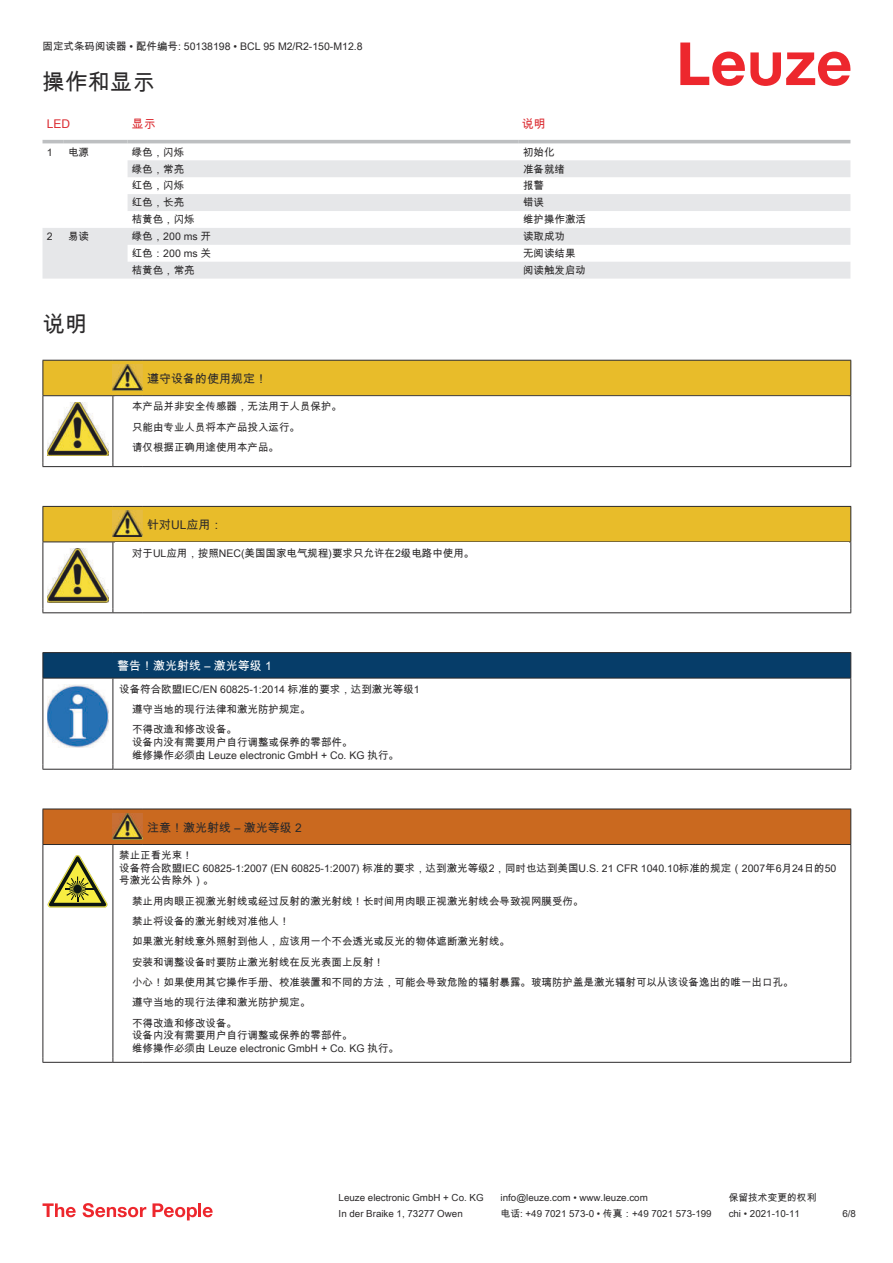
<style>
.page{position:relative;width:893px;height:1263px;background:#fff}
.page>*{position:absolute;margin:0;border:0;box-sizing:border-box;transform-origin:0 0}
.t1{font:22.5px "Arial Unicode MS";color:#2b292a}
.t2{font:12px "Arial Unicode MS";color:#2b292a}
.t3{font:12px "Arial Unicode MS";color:#fff}
.t4{font:12px "Arial Unicode MS";color:#db2a30}
.t5{font:10.5px/20.2px "Arial Unicode MS";color:#2b292a}
.t6{font:9.75px "Arial Unicode MS";color:#2b292a}
</style>
<div class="page">
<svg style="left:680px;top:43px;width:170px;height:43px"></svg>
<svg style="left:43px;top:143px;width:807px;height:1px"></svg>
<svg style="left:43px;top:160px;width:807px;height:119px;fill:#e6e7e9"></svg>
<hr style="left:43px;top:140px;width:21px;height:3px;background:#bdbfc1">
<hr style="left:64px;top:140px;width:64px;height:3px;background:#bdbfc1">
<hr style="left:128px;top:140px;width:391px;height:3px;background:#bdbfc1">
<hr style="left:519px;top:140px;width:331px;height:3px;background:#bdbfc1">
<svg style="left:43px;top:1203px;width:33px;height:14px"></svg>
<svg style="left:83px;top:1203px;width:63px;height:14px"></svg>
<svg style="left:153px;top:1203px;width:44px;height:17px"></svg>
<hr style="left:198px;top:1203px;width:3px;height:14px;background:#ed272d">
<svg style="left:203px;top:1207px;width:10px;height:10px"></svg>
<hr style="left:43px;top:466px;width:70px;height:1px;background:#2b292a">
<hr style="left:113px;top:466px;width:30px;height:1px;background:#2b292a">
<hr style="left:143px;top:466px;width:708px;height:1px;background:#2b292a">
<svg style="left:43px;top:360px;width:808px;height:106px"></svg>
<div style="left:44px;top:507px;width:806px;height:34px;background:#e8bc2a"></div>
<hr style="left:43px;top:506px;width:70px;height:1px;background:#2b292a">
<hr style="left:43px;top:507px;width:1px;height:34px;background:#2b292a">
<hr style="left:43px;top:541px;width:70px;height:1px;background:#2b292a">
<hr style="left:113px;top:506px;width:30px;height:1px;background:#2b292a">
<hr style="left:113px;top:541px;width:30px;height:1px;background:#2b292a">
<hr style="left:143px;top:506px;width:708px;height:1px;background:#2b292a">
<hr style="left:850px;top:507px;width:1px;height:34px;background:#2b292a">
<hr style="left:143px;top:541px;width:708px;height:1px;background:#2b292a">
<hr style="left:43px;top:542px;width:1px;height:66px;background:#2b292a">
<hr style="left:113px;top:542px;width:1px;height:66px;background:#2b292a">
<hr style="left:850px;top:542px;width:1px;height:66px;background:#2b292a">
<hr style="left:43px;top:612px;width:70px;height:1px;background:#2b292a">
<hr style="left:113px;top:612px;width:30px;height:1px;background:#2b292a">
<hr style="left:143px;top:612px;width:708px;height:1px;background:#2b292a">
<img style="left:113px;top:511px;width:30px;height:26px">
<img style="left:47px;top:548px;width:61px;height:54px">
<svg style="left:44px;top:679px;width:806px;height:90px"></svg>
<hr style="left:43px;top:652px;width:70px;height:1px;background:#2b292a">
<hr style="left:43px;top:678px;width:70px;height:1px;background:#2b292a">
<hr style="left:113px;top:652px;width:738px;height:1px;background:#2b292a">
<div style="left:43px;top:653px;width:808px;height:25px;background:#063d69"></div>
<hr style="left:113px;top:678px;width:738px;height:1px;background:#2b292a">
<hr style="left:43px;top:678px;width:1px;height:87px;background:#2b292a">
<hr style="left:113px;top:678px;width:1px;height:87px;background:#2b292a">
<hr style="left:850px;top:678px;width:1px;height:87px;background:#2b292a">
<hr style="left:43px;top:769px;width:70px;height:1px;background:#2b292a">
<hr style="left:113px;top:769px;width:738px;height:1px;background:#2b292a">
<img style="left:47px;top:684px;width:61px;height:63px">
<svg style="left:115px;top:679px;width:734px;height:86px"></svg>
<div style="left:44px;top:810px;width:806px;height:34px;background:#ca691f"></div>
<svg style="left:44px;top:845px;width:806px;height:217px"></svg>
<hr style="left:43px;top:809px;width:70px;height:1px;background:#2b292a">
<hr style="left:43px;top:809px;width:1px;height:35px;background:#2b292a">
<hr style="left:43px;top:844px;width:70px;height:1px;background:#2b292a">
<hr style="left:113px;top:809px;width:30px;height:1px;background:#2b292a">
<hr style="left:113px;top:844px;width:30px;height:1px;background:#2b292a">
<hr style="left:143px;top:809px;width:708px;height:1px;background:#2b292a">
<hr style="left:850px;top:809px;width:1px;height:35px;background:#2b292a">
<hr style="left:143px;top:844px;width:708px;height:1px;background:#2b292a">
<hr style="left:43px;top:845px;width:1px;height:213px;background:#2b292a">
<hr style="left:113px;top:845px;width:1px;height:213px;background:#2b292a">
<hr style="left:850px;top:845px;width:1px;height:213px;background:#2b292a">
<hr style="left:43px;top:1062px;width:70px;height:1px;background:#2b292a">
<hr style="left:113px;top:1062px;width:30px;height:1px;background:#2b292a">
<hr style="left:143px;top:1062px;width:708px;height:1px;background:#2b292a">
<img style="left:113px;top:813px;width:30px;height:26px">
<svg style="left:47px;top:855px;width:60px;height:52px"></svg>
<svg style="left:115px;top:845px;width:734px;height:213px"></svg>
<p class="t5" style="left:43px;top:36px;width:322px">固定式条码阅读器 • 配件编号: 50138198 • BCL 95 M2/R2-150-M12.8</p>
<h1 class="t1" style="left:43px;top:66px;width:114px">操作和显示</h1>
<p class="t4" style="left:47px;top:119px;width:25px">LED</p>
<p class="t4" style="left:132px;top:115px;width:25px">显示</p>
<p class="t4" style="left:522px;top:115px;width:25px">说明</p>
<p class="t5" style="left:47px;top:142px;width:7px">1</p>
<p class="t5" style="left:68px;top:142px;width:22px">电源</p>
<p class="t5" style="left:132px;top:142px;width:54px">绿色，闪烁</p>
<p class="t5" style="left:523px;top:142px;width:33px">初始化</p>
<p class="t5" style="left:132px;top:158px;width:54px">绿色，常亮</p>
<p class="t5" style="left:523px;top:158px;width:43px">准备就绪</p>
<p class="t5" style="left:132px;top:175px;width:54px">红色，闪烁</p>
<p class="t5" style="left:523px;top:175px;width:22px">报警</p>
<p class="t5" style="left:132px;top:192px;width:54px">红色，长亮</p>
<p class="t5" style="left:523px;top:192px;width:22px">错误</p>
<p class="t5" style="left:132px;top:209px;width:65px">桔黄色，闪烁</p>
<p class="t5" style="left:523px;top:209px;width:64px">维护操作激活</p>
<p class="t5" style="left:47px;top:226px;width:7px">2</p>
<p class="t5" style="left:68px;top:226px;width:22px">易读</p>
<p class="t5" style="left:132px;top:226px;width:81px">绿色，200 ms 开</p>
<p class="t5" style="left:523px;top:226px;width:43px">读取成功</p>
<p class="t5" style="left:132px;top:243px;width:81px">红色：200 ms 关</p>
<p class="t5" style="left:523px;top:243px;width:54px">无阅读结果</p>
<p class="t5" style="left:132px;top:260px;width:65px">桔黄色，常亮</p>
<p class="t5" style="left:523px;top:260px;width:64px">阅读触发启动</p>
<h1 class="t1" style="left:43px;top:308px;width:46px">说明</h1>
<p class="t2" style="left:147px;top:370px;width:121px">遵守设备的使用规定！</p>
<p class="t5" style="left:132px;top:396px;width:211px">本产品并非安全传感器，无法用于人员保护。只能由专业人员将本产品投入运行。<br>请仅根据正确用途使用本产品。</p>
<p class="t2" style="left:147px;top:516px;width:77px">针对UL应用：</p>
<p class="t5" style="left:132px;top:543px;width:344px">对于UL应用，按照NEC(美国国家电气规程)要求只允许在2级电路中使用。</p>
<p class="t3" style="left:117px;top:657px;width:156px">警告！激光射线 – 激光等级 1</p>
<p class="t5" style="left:132px;top:679px;width:289px;text-indent:-13px">设备符合欧盟IEC/EN 60825-1:2014 标准的要求，达到激光等级1遵守当地的现行法律和激光防护规定。<br>不得改造和修改设备。</p>
<p class="t5" style="left:132px;top:736px;width:268px;line-height:12.6px">设备内没有需要用户自行调整或保养的零部件。<br>维修操作必须由 Leuze electronic GmbH + Co. KG 执行。</p>
<p class="t2" style="left:147px;top:819px;width:156px">注意！激光射线 – 激光等级 2</p>
<p class="t5" style="left:119px;top:849px;width:719px;line-height:12.6px">禁止正看光束！<br>设备符合欧盟IEC 60825-1:2007 (EN 60825-1:2007) 标准的要求，达到激光等级2，同时也达到美国U.S. 21 CFR 1040.10标准的规定（2007年6月24日的50号激光公告除外）。</p>
<p class="t5" style="left:132px;top:891px;width:663px">禁止用肉眼正视激光射线或经过反射的激光射线！长时间用肉眼正视激光射线会导致视网膜受伤。<br>禁止将设备的激光射线对准他人！<br>如果激光射线意外照射到他人，应该用一个不会透光或反光的物体遮断激光射线。<br>安装和调整设备时要防止激光射线在反光表面上反射！<br>小心！如果使用其它操作手册、校准装置和不同的方法，可能会导致危险的辐射暴露。玻璃防护盖是激光辐射可以从该设备逸出的唯一出口孔。遵守当地的现行法律和激光防护规定。<br>不得改造和修改设备。</p>
<p class="t5" style="left:132px;top:1029px;width:268px;line-height:12.6px">设备内没有需要用户自行调整或保养的零部件。<br>维修操作必须由 Leuze electronic GmbH + Co. KG 执行。</p>
<p class="t6" style="left:339px;top:1191px;width:146px">Leuze electronic GmbH + Co. KG</p>
<p class="t6" style="left:501px;top:1191px;width:149px">info@leuze.com • www.leuze.com</p>
<p class="t6" style="left:729px;top:1191px;width:89px">保留技术变更的权利</p>
<p class="t6" style="left:339px;top:1206px;width:126px">In der Braike 1, 73277 Owen</p>
<p class="t6" style="left:501px;top:1206px;width:212px">电话: +49 7021 573-0 • 传真：+49 7021 573-199</p>
<p class="t6" style="left:729px;top:1206px;width:73px">chi • 2021-10-11</p>
<p class="t6" style="left:842px;top:1206px;width:15px">6 /8</p>
</div>
